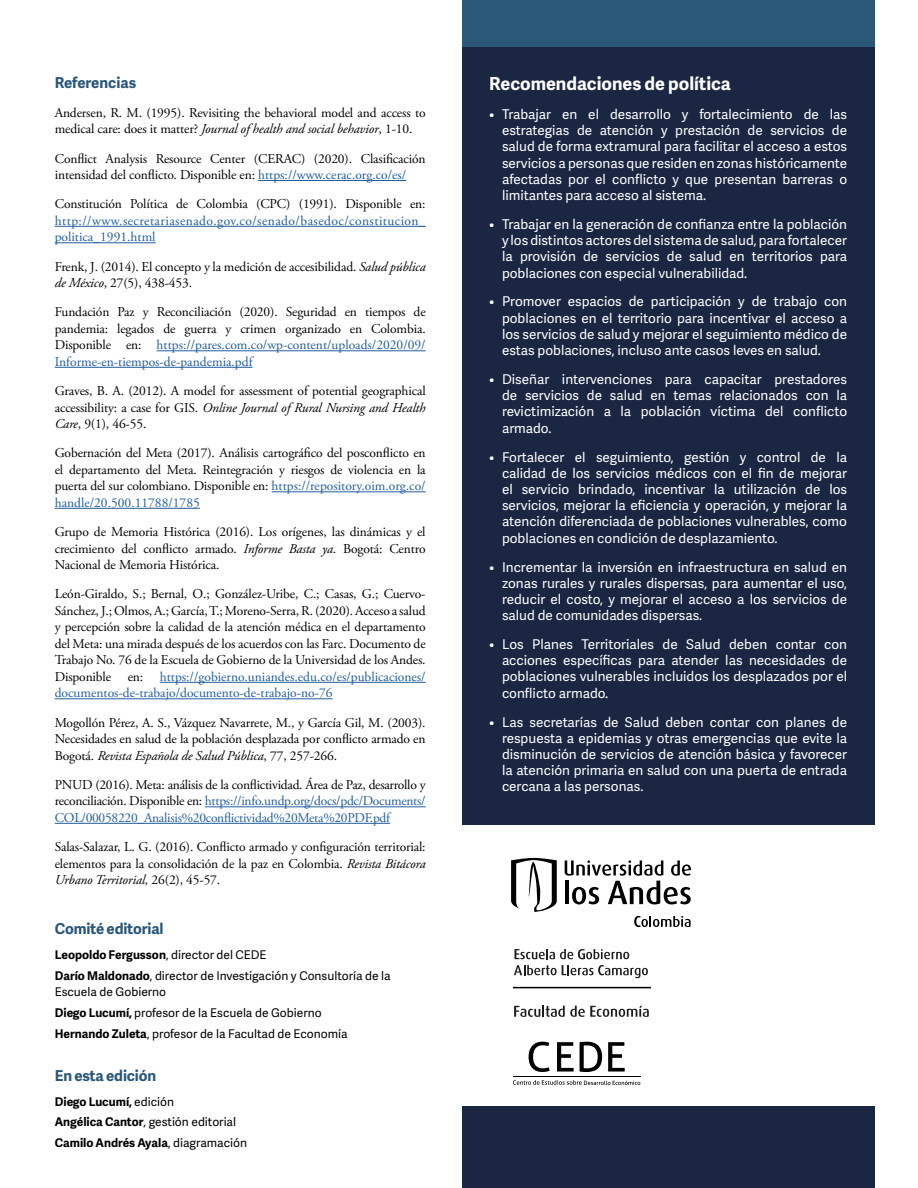
<style>
.page{position:relative;width:918px;height:1188px;background:#fff}
.page>*{position:absolute;margin:0;border:0;box-sizing:border-box;transform-origin:0 0}
.t1{font:700 18px "Adelle Sans";color:#fff}
.t2{font:700 15px "Adelle Sans";letter-spacing:-.01em;color:#29567a}
.t3{font:13.5px/16.5px "Adobe Garamond Pro";letter-spacing:-.01em;color:#000;text-align:justify}
.t4{font:13.5px/16.2px "Adelle Sans";color:#fff;text-align:justify}
.t5{font:13.5px/16.5px "Adobe Garamond Pro";color:#215e9e;text-align:justify}
.t6{font:13.5px/16.5px "Adobe Garamond Pro";letter-spacing:.035em;color:#215e9e}
.t7{font:12px/20.7px "Adelle Sans";color:#000}
.t8{font:700 12px/20.7px "Adelle Sans";color:#000}
.s1{font-style:italic}
.s2{color:#215e9e}
.s3{color:#000}
.s4{font-weight:700}
.s5{font-weight:400}
</style>
<div class="page">
<svg style="left:514px;top:1006px;width:135px;height:11px"></svg>
<svg style="left:515px;top:949px;width:114px;height:10px"></svg>
<svg style="left:514px;top:965px;width:134px;height:13px"></svg>
<div style="left:462px;top:0;width:412px;height:825px;background:#1a2642"></div>
<div style="left:462px;top:1106px;width:412px;height:82px;background:#1a2642"></div>
<div style="left:462px;top:0;width:412px;height:47px;background:#2b5778"></div>
<hr style="left:513px;top:987px;width:138px;height:1px;background:#000">
<svg style="left:511px;top:858px;width:46px;height:54px"></svg>
<svg style="left:565px;top:860px;width:126px;height:44px"></svg>
<svg style="left:634px;top:916px;width:57px;height:11px"></svg>
<svg style="left:529px;top:1042px;width:21px;height:30px"></svg>
<svg style="left:557px;top:1042px;width:17px;height:30px"></svg>
<svg style="left:608px;top:1042px;width:17px;height:30px"></svg>
<svg style="left:580px;top:1042px;width:22px;height:30px"></svg>
<hr style="left:513px;top:1077px;width:127px;height:1px;background:#000">
<svg style="left:513px;top:1080px;width:127px;height:5px"></svg>
<hr style="left:258px;top:180px;width:148px;height:1px;background:#215e9e">
<hr style="left:55px;top:226px;width:371px;height:1px;background:#215e9e">
<hr style="left:55px;top:242px;width:101px;height:1px;background:#215e9e">
<hr style="left:157px;top:350px;width:269px;height:1px;background:#215e9e">
<hr style="left:55px;top:367px;width:198px;height:1px;background:#215e9e">
<hr style="left:272px;top:491px;width:154px;height:1px;background:#215e9e">
<hr style="left:55px;top:508px;width:145px;height:1px;background:#215e9e">
<hr style="left:160px;top:682px;width:266px;height:1px;background:#215e9e">
<hr style="left:55px;top:698px;width:278px;height:1px;background:#215e9e">
<hr style="left:205px;top:806px;width:221px;height:1px;background:#215e9e">
<hr style="left:55px;top:823px;width:335px;height:1px;background:#215e9e">
<p class="t2" style="left:55px;top:71px;width:83px">Referencias</p>
<p class="t3" style="left:55px;top:105px;width:372px">Andersen, R. M. (1995). Revisiting the behavioral model and access to medical care: does it matter? <span class="s1">Journal of health and social behavior</span>, 1-10.</p>
<p class="t3" style="left:55px;top:151px;width:372px">Conflict Analysis Resource Center (CERAC) (2020). Clasificación intensidad del conflicto. Disponible en: <span class="s2">https://www.cerac.org.co/es/</span></p>
<p class="t3" style="left:55px;top:196px;width:372px">Constitución Política de Colombia (CPC) (1991). Disponible en:</p>
<p class="t6" style="left:55px;top:213px;width:373px">http://www.secretariasenado.gov.co/senado/basedoc/constitucion_ politica_1991.html</p>
<p class="t3" style="left:55px;top:259px;width:372px">Frenk, J. (2014). El concepto y la medición de accesibilidad. <span class="s1">Salud pública de México</span>, 27(5), 438-453.</p>
<p class="t3" style="left:55px;top:304px;width:372px">Fundación Paz y Reconciliación (2020). Seguridad en tiempos de pandemia: legados de guerra y crimen organizado en Colombia.<br>Disponible en: <span class="s2">https://pares.com.co/wp-content/uploads/2020/09/ Informe-en-tiempos-de-pandemia.pdf</span></p>
<p class="t3" style="left:55px;top:383px;width:372px">Graves, B. A. (2012). A model for assessment of potential geographical accessibility: a case for GIS. <span class="s1">Online Journal of Rural Nursing and Health Care</span>, 9(1), 46-55.</p>
<p class="t3" style="left:55px;top:445px;width:372px">Gobernación del Meta (2017). Análisis cartográfico del posconflicto en el departamento del Meta. Reintegración y riesgos de violencia en la puerta del sur colombiano. Disponible en: <span class="s2">https://repository.oim.org.co/ handle/20.500.11788/1785</span></p>
<p class="t3" style="left:55px;top:524px;width:372px">Grupo de Memoria Histórica (2016). Los orígenes, las dinámicas y el crecimiento del conflicto armado. <span class="s1">Informe Basta ya</span>. Bogotá: Centro Nacional de Memoria Histórica.</p>
<p class="t3" style="left:55px;top:586px;width:372px">León-Giraldo, S.; Bernal, O.; González-Uribe, C.; Casas, G.; Cuervo-Sánchez, J.; Olmos, A.; García, T.; Moreno-Serra, R. (2020). Acceso a salud y percepción sobre la calidad de la atención médica en el departamento del Meta: una mirada después de los acuerdos con las Farc. Documento de Trabajo No. 76 de la Escuela de Gobierno de la Universidad de los Andes.<br>Disponible en: <span class="s2">https://gobierno.uniandes.edu.co/es/publicaciones/ documentos-de-trabajo/documento-de-trabajo-no-76</span></p>
<p class="t3" style="left:55px;top:715px;width:372px">Mogollón Pérez, A. S., Vázquez Navarrete, M., y García Gil, M. (2003).<br>Necesidades en salud de la población desplazada por conflicto armado en Bogotá. <span class="s1">Revista Española de Salud Pública</span>, 77, 257-266.</p>
<p class="t5" style="left:55px;top:777px;width:372px"><span class="s3">PNUD (2016). Meta: análisis de la conflictividad. Área de Paz, desarrollo y reconciliación. Disponible en:</span> https://info.undp.org/docs/pdc/Documents/ COL/00058220_Analisis%20conflictividad%20Meta%20PDF.pdf</p>
<p class="t3" style="left:55px;top:839px;width:372px">Salas-Salazar, L. G. (2016). Conflicto armado y configuración territorial: elementos para la consolidación de la paz en Colombia. <span class="s1">Revista Bitácora Urbano Territorial,</span> 26(2), 45-57.</p>
<p class="t2" style="left:55px;top:918px;width:110px">Comité editorial</p>
<p class="t7" style="left:55px;top:944px;width:338px"><span class="s4">Leopoldo Fergusson</span>, director del CEDE<br><span class="s4">Darío Maldonado</span>, director de Investigación y Consultoría de la</p>
<p class="t7" style="left:55px;top:981px;width:294px">Escuela de Gobierno<br><span class="s4">Diego Lucumí,</span> profesor de la Escuela de Gobierno<br><span class="s4">Hernando Zuleta</span>, profesor de la Facultad de Economía</p>
<p class="t2" style="left:55px;top:1064px;width:103px">En esta edición</p>
<p class="t8" style="left:55px;top:1091px;width:194px">Diego Lucumí, <span class="s5">edición<br></span>Angélica Cantor<span class="s5">, gestión editorial<br></span>Camilo Andrés Ayala<span class="s5">, diagramación</span></p>
<h1 class="t1" style="left:489px;top:70px;width:243px">Recomendaciones de política</h1>
<p class="t4" style="left:502px;top:106px;width:347px;text-indent:-13px">• Trabajar en el desarrollo y fortalecimiento de las estrategias de atención y prestación de servicios de salud de forma extramural para facilitar el acceso a estos servicios a personas que residen en zonas históricamente afectadas por el conflicto y que presentan barreras o limitantes para acceso al sistema.</p>
<p class="t4" style="left:502px;top:216px;width:347px;text-indent:-13px">• Trabajar en la generación de confianza entre la población y los distintos actores del sistema de salud, para fortalecer la provisión de servicios de salud en territorios para poblaciones con especial vulnerabilidad.</p>
<p class="t4" style="left:502px;top:293px;width:347px;text-indent:-13px">• Promover espacios de participación y de trabajo con poblaciones en el territorio para incentivar el acceso a los servicios de salud y mejorar el seguimiento médico de estas poblaciones, incluso ante casos leves en salud.</p>
<p class="t4" style="left:502px;top:371px;width:347px;text-indent:-13px">• Diseñar intervenciones para capacitar prestadores de servicios de salud en temas relacionados con la revictimización a la población víctima del conflicto armado.</p>
<p class="t4" style="left:502px;top:448px;width:347px;text-indent:-13px">• Fortalecer el seguimiento, gestión y control de la calidad de los servicios médicos con el fin de mejorar el servicio brindado, incentivar la utilización de los servicios, mejorar la eficiencia y operación, y mejorar la atención diferenciada de poblaciones vulnerables, como poblaciones en condición de desplazamiento.</p>
<p class="t4" style="left:502px;top:558px;width:347px;text-indent:-13px">• Incrementar la inversión en infraestructura en salud en zonas rurales y rurales dispersas, para aumentar el uso, reducir el costo, y mejorar el acceso a los servicios de salud de comunidades dispersas.</p>
<p class="t4" style="left:502px;top:636px;width:347px;text-indent:-13px">• Los Planes Territoriales de Salud deben contar con acciones específicas para atender las necesidades de poblaciones vulnerables incluidos los desplazados por el conflicto armado.</p>
<p class="t4" style="left:502px;top:713px;width:347px;text-indent:-13px">• Las secretarías de Salud deben contar con planes de respuesta a epidemias y otras emergencias que evite la disminución de servicios de atención básica y favorecer la atención primaria en salud con una puerta de entrada cercana a las personas.</p>
</div>
